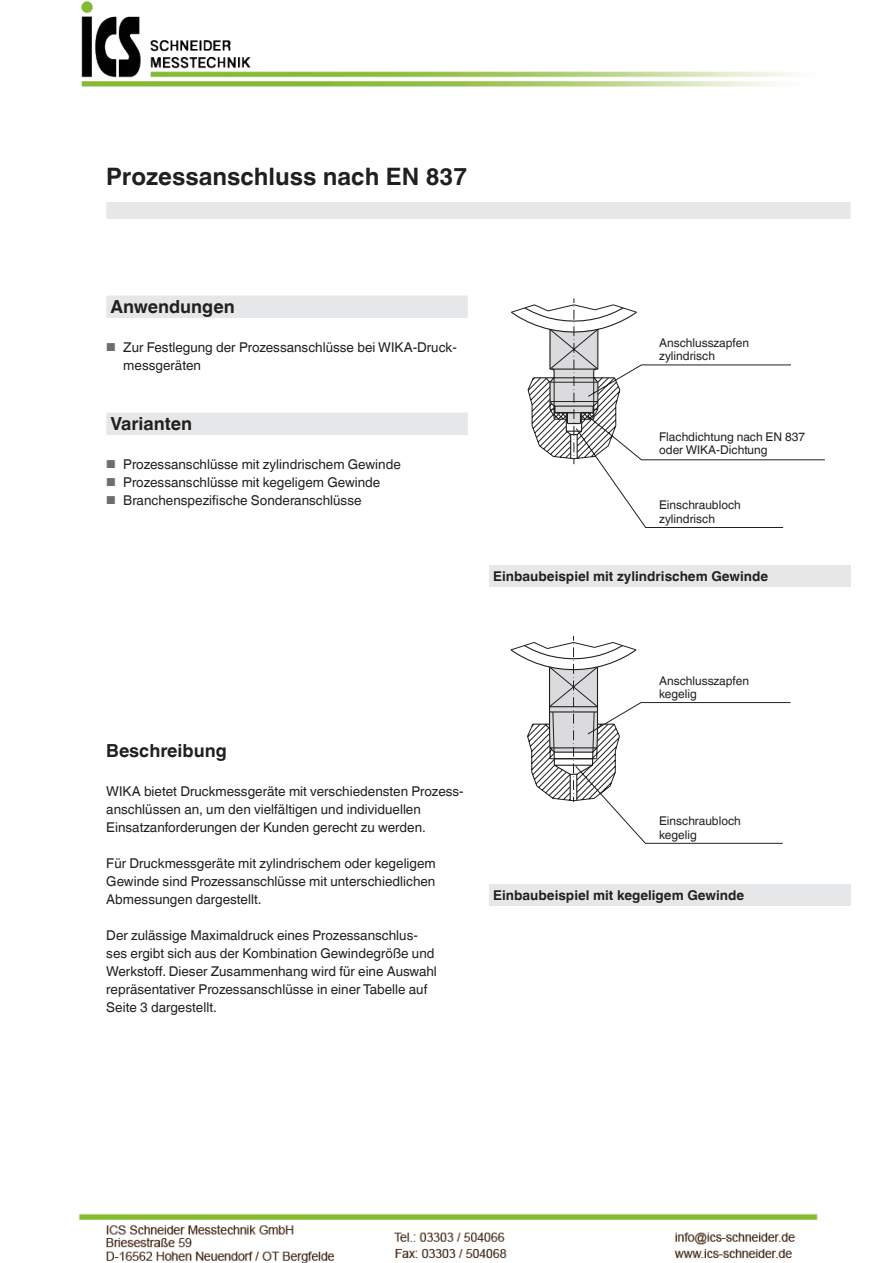
<style>
.page{position:relative;width:893px;height:1263px;background:#fff}
.page>*{position:absolute;margin:0;border:0;box-sizing:border-box;transform-origin:0 0}
.t1{font:700 24px "Helvetica World";color:#231f20}
.t2{font:700 18px "Helvetica World";color:#231f20}
.t3{font:13.5px/18px "Helvetica World";color:#231f20}
.t4{font:700 13.5px "Helvetica World";color:#231f20}
.t5{font:12px/13.5px "Helvetica World";color:#231f20}
.s1{font-size:11.55px;color:#6c6d70}
</style>
<div class="page">
<div style="left:106px;top:202px;width:744px;height:17px;background:#e6e7e9"></div>
<svg style="left:529px;top:298px;width:296px;height:546px"></svg>
<svg style="left:511px;top:306px;width:127px;height:70px"></svg>
<svg style="left:510px;top:376px;width:128px;height:425px"></svg>
<hr style="left:550px;top:401px;width:48px;height:1px;background:#231f20">
<hr style="left:550px;top:758px;width:47px;height:1px;background:#231f20">
<div style="left:489px;top:884px;width:361px;height:22px;background:#e6e7e9"></div>
<div style="left:106px;top:295px;width:362px;height:23px;background:#e6e7e9"></div>
<div style="left:106px;top:412px;width:362px;height:23px;background:#e6e7e9"></div>
<div style="left:489px;top:566px;width:361px;height:21px;background:#e6e7e9"></div>
<img style="left:81px;top:1px;width:718px;height:86px">
<img style="left:78px;top:1213px;width:740px;height:50px">
<h1 class="t1" style="left:106px;top:162px;width:363px">Prozessanschluss nach EN 837</h1>
<h2 class="t2" style="left:111px;top:296px;width:126px">Anwendungen</h2>
<p class="t3" style="left:123px;top:338px;width:335px;text-indent:-17px"><span class="s1">■</span> Zur Festlegung der Prozessanschlüsse bei WIKA-Druck&shy;messgeräten</p>
<h2 class="t2" style="left:111px;top:413px;width:83px">Varianten</h2>
<p class="t3" style="left:106px;top:455px;width:296px"><span class="s1">■</span> Prozessanschlüsse mit zylindrischem Gewinde</p>
<p class="t3" style="left:106px;top:473px;width:276px"><span class="s1">■</span> Prozessanschlüsse mit kegeligem Gewinde</p>
<p class="t3" style="left:106px;top:491px;width:257px"><span class="s1">■</span> Branchenspezifische Sonderanschlüsse</p>
<p class="t5" style="left:659px;top:336px;width:91px">Anschlusszapfen zylindrisch</p>
<p class="t5" style="left:659px;top:430px;width:148px">Flachdichtung nach EN 837 oder WIKA-Dichtung</p>
<p class="t5" style="left:659px;top:498px;width:83px">Einschraubloch zylindrisch</p>
<p class="t4" style="left:493px;top:568px;width:276px">Einbaubeispiel mit zylindrischem Gewinde</p>
<h2 class="t2" style="left:106px;top:740px;width:122px">Beschreibung</h2>
<p class="t3" style="left:106px;top:782px;width:359px">WIKA bietet Druckmessgeräte mit verschiedensten Prozess&shy;anschlüssen an, um den vielfältigen und individuellen<br>Einsatzanforderungen der Kunden gerecht zu werden.</p>
<p class="t3" style="left:106px;top:854px;width:331px;text-align:justify">Für Druckmessgeräte mit zylindrischem oder kegeligem Gewinde sind Prozessanschlüsse mit unterschiedlichen Abmessungen dargestellt.</p>
<p class="t3" style="left:106px;top:926px;width:332px">Der zulässige Maximaldruck eines Prozessanschlus&shy;ses ergibt sich aus der Kombination Gewindegröße und Werkstoff. Dieser Zusammenhang wird für eine Auswahl repräsentativer Prozessanschlüsse in einer Tabelle auf Seite 3 dargestellt.</p>
<p class="t5" style="left:659px;top:674px;width:91px">Anschlusszapfen kegelig</p>
<p class="t5" style="left:659px;top:814px;width:83px">Einschraubloch kegelig</p>
<p class="t4" style="left:493px;top:887px;width:252px">Einbaubeispiel mit kegeligem Gewinde</p>
</div>
